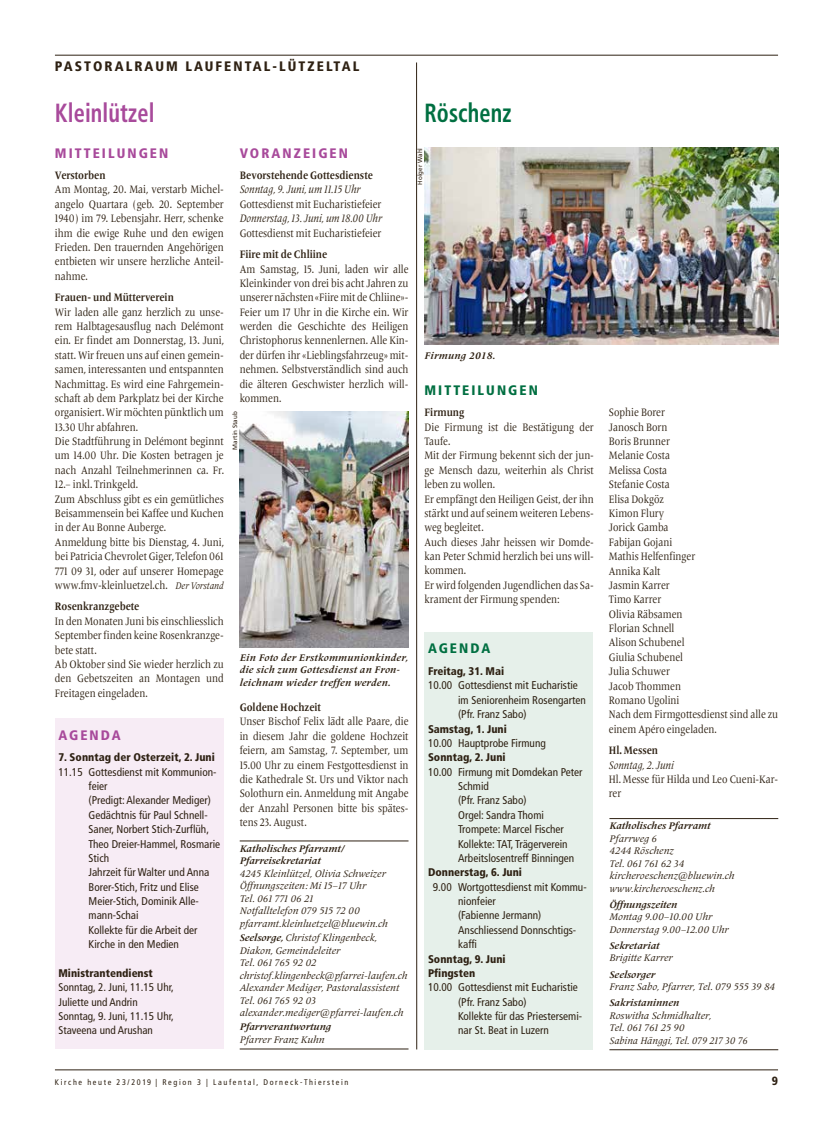
<style>
.page{position:relative;width:833px;height:1134px;background:#fff}
.page>*{position:absolute;margin:0;border:0;box-sizing:border-box;transform-origin:0 0}
.t1{font:700 condensed 26.25px "Frutiger";letter-spacing:.005em;color:#a84a9b;scale:.85 1}
.t2{font:700 condensed 26.25px "Frutiger";letter-spacing:.005em;color:#006f41;scale:.85 1}
.t3{font:900 condensed 13.75px "Frutiger";letter-spacing:.15em;color:#2e2113}
.t4{font:900 condensed 13.75px "Frutiger";letter-spacing:.15em;color:#a84a9b}
.t5{font:900 condensed 13.75px "Frutiger";letter-spacing:.15em;color:#006f41}
.t6{font:900 condensed 11.88px "Frutiger";color:#2e2113}
.t7{font:11.25px/14.4px "Frutiger Serif LT Pro";color:#2e2113;scale:.85 1}
.t8{font:condensed 11.25px/14.4px "Frutiger";color:#2e2113}
.t9{font:700 11.25px "Frutiger Serif LT Pro";color:#2e2113;scale:.85 1}
.t10{font:italic 11.25px "Frutiger Serif LT Pro";color:#2e2113;scale:.85 1}
.t11{font:900 condensed 11.12px/14.4px "Frutiger";color:#2e2113}
.t12{font:condensed 11.12px/14.4px "Frutiger";color:#2e2113}
.t13{font:italic 10px/12.5px "Frutiger Serif LT Pro";color:#2e2113}
.t14{font:italic 700 10px/12.5px "Frutiger Serif LT Pro";color:#2e2113}
.t15{font:italic 700 10px/12.5px "Frutiger Serif LT Pro";letter-spacing:.025em;color:#2e2113}
.t16{font:condensed 8.12px "Frutiger";letter-spacing:.2em;color:#2e2113}
.t17{font:6.25px "Frutiger";color:#2e2113}
.s1{font-style:italic;font-size:10px}
.s2{font-weight:700}
</style>
<div class="page">
<hr style="left:55px;top:1070px;width:723px;height:1px;background:#2e2113">
<hr style="left:55px;top:55px;width:723px;height:1px;background:#2e2113">
<div style="left:55px;top:718px;width:169px;height:331px;background:#f7ecf5"></div>
<img style="left:424px;top:148px;width:354px;height:196px">
<hr style="left:416px;top:62px;width:1px;height:987px;background:#2e2113">
<hr style="left:240px;top:841px;width:168px;height:1px;background:#2e2113">
<hr style="left:240px;top:1049px;width:168px;height:1px;background:#2e2113">
<hr style="left:609px;top:818px;width:169px;height:1px;background:#2e2113">
<hr style="left:609px;top:1049px;width:169px;height:1px;background:#2e2113">
<div style="left:424px;top:632px;width:169px;height:417px;background:#e6f0ea"></div>
<img style="left:240px;top:411px;width:168px;height:236px">
<p class="t3" style="left:55px;top:58px;width:306px">PASTORALRAUM LAUFENTAL-LÜTZELTAL</p>
<h1 class="t1" style="left:55px;top:97px;width:119px">Kleinlützel</h1>
<h1 class="t2" style="left:424px;top:97px;width:104px">Röschenz</h1>
<p class="t4" style="left:55px;top:144px;width:115px">MITTEILUNGEN</p>
<p class="t9" style="left:55px;top:169px;width:61px">Verstorben</p>
<p class="t7" style="left:55px;top:183px;width:200px;text-align:justify">Am Montag, 20. Mai, verstarb Michel&shy;angelo Quartara (geb. 20. September 1940) im 79. Lebensjahr. Herr, schenke ihm die ewige Ruhe und den ewigen Frieden. Den trauernden Angehörigen entbieten wir unsere herzliche Anteil&shy;nahme.</p>
<p class="t9" style="left:55px;top:291px;width:141px">Frauen- und Mütterverein</p>
<p class="t7" style="left:55px;top:305px;width:200px">Wir laden alle ganz herzlich zu unse&shy;rem Halbtagesausflug nach Delémont ein. Er findet am Donnerstag, 13. Juni, statt. Wir freuen uns auf einen gemein&shy;samen, interessanten und entspannten Nachmittag. Es wird eine Fahrgemein&shy;schaft ab dem Parkplatz bei der Kirche organisiert. Wir möchten pünktlich um 13.30 Uhr abfahren.<br>Die Stadtführung in Delémont beginnt um 14.00 Uhr. Die Kosten betragen je nach Anzahl Teilnehmerinnen ca. Fr.<br>12.– inkl. Trinkgeld.<br>Zum Abschluss gibt es ein gemütliches Beisammensein bei Kaffee und Kuchen in der Au Bonne Auberge.<br>Anmeldung bitte bis Dienstag, 4. Juni, bei Patricia Chevrolet Giger, Telefon 061<br>771 09 31, oder auf unserer Homepage www.fmv-kleinluetzel.ch. <span class="s1">Der Vorstand</span></p>
<p class="t9" style="left:55px;top:600px;width:101px">Rosenkranzgebete</p>
<p class="t7" style="left:55px;top:614px;width:200px">In den Monaten Juni bis einschliesslich<br>September finden keine Rosenkranzge&shy;bete statt.<br>Ab Oktober sind Sie wieder herzlich zu den Gebetszeiten an Montagen und<br>Freitagen eingeladen.</p>
<p class="t4" style="left:58px;top:727px;width:64px">AGENDA</p>
<p class="t11" style="left:58px;top:750px;width:158px">7. Sonntag der Osterzeit, 2. Juni</p>
<p class="t8" style="left:89px;top:765px;width:133px;text-indent:-30px">11.15 Gottesdienst mit Kommunion&shy;feier<br>(Predigt:Alexander Mediger)<br>Gedächtnis für Paul Schnell-<br>Saner, Norbert Stich-Zurflüh,<br>Theo Dreier-Hammel, Rosmarie<br>Stich<br>Jahrzeit für Walter und Anna<br>Borer-Stich, Fritz und Elise<br>Meier-Stich, Dominik Alle&shy;mann-Schai<br>Kollekte für die Arbeit der<br>Kirche in den Medien</p>
<p class="t11" style="left:58px;top:966px;width:96px">Ministrantendienst</p>
<p class="t12" style="left:58px;top:980px;width:117px">Sonntag, 2. Juni, 11.15 Uhr,<br>Juliette und Andrin<br>Sonntag, 9. Juni, 11.15 Uhr,<br>Staveena und Arushan</p>
<p class="t4" style="left:240px;top:144px;width:110px">VORANZEIGEN</p>
<p class="t9" style="left:240px;top:169px;width:158px">Bevorstehende Gottesdienste</p>
<p class="t10" style="left:240px;top:183px;width:144px">Sonntag, 9. Juni, um 11.15 Uhr</p>
<p class="t7" style="left:240px;top:197px;width:168px">Gottesdienst mit Eucharistiefeier</p>
<p class="t10" style="left:240px;top:212px;width:169px">Donnerstag, 13. Juni, um 18.00 Uhr</p>
<p class="t7" style="left:240px;top:226px;width:168px">Gottesdienst mit Eucharistiefeier</p>
<p class="t9" style="left:240px;top:248px;width:104px">Fiire mit de Chliine</p>
<p class="t7" style="left:240px;top:262px;width:200px;text-align:justify">Am Samstag, 15. Juni, laden wir alle Kleinkinder von drei bis acht Jahren zu unserer nächsten «Fiire mit de Chliine»- Feier um 17 Uhr in die Kirche ein. Wir werden die Geschichte des Heiligen Christophorus kennenlernen. Alle Kin&shy;der dürfen ihr «Lieblingsfahrzeug» mit&shy;nehmen. Selbstverständlich sind auch die älteren Geschwister herzlich will&shy;kommen.</p>
<p class="t17" style="left:231px;top:450px;width:40px;rotate:-90deg">Martin Staub</p>
<p class="t15" style="left:240px;top:651px;width:170px">Ein Foto der Erstkommunionkinder, die sich zum Gottesdienst an Fron&shy;leichnam wieder treffen werden.</p>
<p class="t9" style="left:240px;top:701px;width:97px">Goldene Hochzeit</p>
<p class="t7" style="left:240px;top:715px;width:200px;text-align:justify">Unser Bischof Felix lädt alle Paare, die in diesem Jahr die goldene Hochzeit feiern, am Samstag, 7. September, um 15.00 Uhr zu einem Festgottesdienst in die Kathedrale St. Urs und Viktor nach Solothurn ein. Anmeldung mit Angabe der Anzahl Personen bitte bis spätes&shy;tens 23. August.</p>
<p class="t14" style="left:240px;top:842px;width:107px">Katholisches Pfarramt/<br>Pfarreisekretariat</p>
<p class="t13" style="left:240px;top:867px;width:150px">4245 Kleinlützel, Olivia Schweizer<br>Öffnungszeiten: Mi 15–17 Uhr<br>Tel. 061 771 06 21<br>Notfalltelefon 079 515 72 00 pfarramt.kleinluetzel@bluewin.ch</p>
<p class="t13" style="left:240px;top:931px;width:169px"><span class="s2">Seelsorge,</span> Christof Klingenbeck,<br>Diakon, Gemeindeleiter<br>Tel. 061 765 92 02 christof.klingenbeck@pfarrei-laufen.ch<br>Alexander Mediger, Pastoralassistent<br>Tel. 061 765 92 03 alexander.mediger@pfarrei-laufen.ch</p>
<p class="t14" style="left:240px;top:1020px;width:93px">Pfarrverantwortung</p>
<p class="t13" style="left:240px;top:1033px;width:87px">Pfarrer Franz Kuhn</p>
<p class="t17" style="left:416px;top:185px;width:38px;rotate:-90deg">Holger Wahl</p>
<p class="t15" style="left:424px;top:349px;width:72px">Firmung 2018.</p>
<p class="t5" style="left:424px;top:382px;width:115px">MITTEILUNGEN</p>
<p class="t9" style="left:424px;top:406px;width:48px">Firmung</p>
<p class="t7" style="left:424px;top:420px;width:201px">Die Firmung ist die Bestätigung der<br>Taufe.<br>Mit der Firmung bekennt sich der jun&shy;ge Mensch dazu, weiterhin als Christ leben zu wollen.<br>Er empfängt den Heiligen Geist, der ihn stärkt und auf seinem weiteren Lebens&shy;weg begleitet.<br>Auch dieses Jahr heissen wir Domde&shy;kan Peter Schmid herzlich bei uns will&shy;kommen.<br>Er wird folgenden Jugendlichen das Sa&shy;krament der Firmung spenden:</p>
<p class="t5" style="left:428px;top:640px;width:64px">AGENDA</p>
<p class="t11" style="left:428px;top:664px;width:78px">Freitag, 31. Mai</p>
<p class="t8" style="left:458px;top:678px;width:129px;text-indent:-30px">10.00 Gottesdienst mit Eucharistie im Seniorenheim Rosengarten (Pfr. Franz Sabo)</p>
<p class="t11" style="left:428px;top:721px;width:80px">Samstag, 1. Juni</p>
<p class="t8" style="left:428px;top:736px;width:119px">10.00 Hauptprobe Firmung</p>
<p class="t11" style="left:428px;top:750px;width:79px">Sonntag, 2. Juni</p>
<p class="t8" style="left:458px;top:765px;width:126px;text-indent:-30px">10.00 Firmung mit Domdekan Peter<br>Schmid<br>(Pfr. Franz Sabo)<br>Orgel:Sandra Thomi<br>Trompete:Marcel Fischer<br>Kollekte:TAT,Trägerverein<br>Arbeitslosentreff Binningen</p>
<p class="t11" style="left:428px;top:865px;width:96px">Donnerstag, 6. Juni</p>
<p class="t8" style="left:458px;top:880px;width:130px;text-indent:-25px">9.00 Wortgottesdienst mit Kommu&shy;nionfeier<br>(Fabienne Jermann)<br>Anschliessend Donnschtigs&shy;kaffi</p>
<p class="t11" style="left:428px;top:951px;width:79px">Sonntag, 9. Juni<br>Pfingsten</p>
<p class="t8" style="left:458px;top:980px;width:126px;text-indent:-30px">10.00 Gottesdienst mit Eucharistie (Pfr. Franz Sabo)<br>Kollekte für das Priestersemi&shy;nar St. Beat in Luzern</p>
<p class="t7" style="left:609px;top:405px;width:201px">Sophie Borer<br>Janosch Born<br>Boris Brunner<br>Melanie Costa<br>Melissa Costa<br>Stefanie Costa<br>Elisa Dokgöz<br>Kimon Flury<br>Jorick Gamba<br>Fabijan Gojani<br>Mathis Helfenfinger<br>Annika Kalt<br>Jasmin Karrer<br>Timo Karrer<br>Olivia Räbsamen<br>Florian Schnell<br>Alison Schubenel<br>Giulia Schubenel<br>Julia Schuwer<br>Jacob Thommen<br>Romano Ugolini<br>Nach dem Firmgottesdienst sind alle zu einem Apéro eingeladen.</p>
<p class="t9" style="left:609px;top:744px;width:59px">Hl. Messen</p>
<p class="t10" style="left:609px;top:758px;width:78px">Sonntag, 2. Juni</p>
<p class="t7" style="left:609px;top:772px;width:201px">Hl. Messe für Hilda und Leo Cueni-Kar&shy;rer</p>
<p class="t14" style="left:609px;top:820px;width:103px">Katholisches Pfarramt</p>
<p class="t13" style="left:609px;top:832px;width:127px">Pfarrweg 6<br>4244 Röschenz<br>Tel. 061 761 62 34 kircheroeschenz@bluewin.ch www.kircheroeschenz.ch</p>
<p class="t14" style="left:609px;top:898px;width:69px">Öffnungszeiten</p>
<p class="t13" style="left:609px;top:911px;width:121px">Montag 9.00–10.00 Uhr<br>Donnerstag 9.00–12.00 Uhr</p>
<p class="t14" style="left:609px;top:939px;width:52px">Sekretariat</p>
<p class="t13" style="left:609px;top:952px;width:65px">Brigitte Karrer</p>
<p class="t14" style="left:609px;top:968px;width:47px">Seelsorger</p>
<p class="t13" style="left:609px;top:980px;width:167px">Franz Sabo, Pfarrer, Tel. 079 555 39 84</p>
<p class="t14" style="left:609px;top:996px;width:71px">Sakristaninnen</p>
<p class="t13" style="left:609px;top:1009px;width:140px">Roswitha Schmidhalter,<br>Tel. 061 761 25 90<br>Sabina Hänggi, Tel. 079 217 30 76</p>
<p class="t16" style="left:55px;top:1077px;width:295px">Kirche heute 23/2019 | Region 3 | Laufental, Dorneck-Thierstein</p>
<p class="t6" style="left:772px;top:1074px;width:8px">9</p>
</div>
